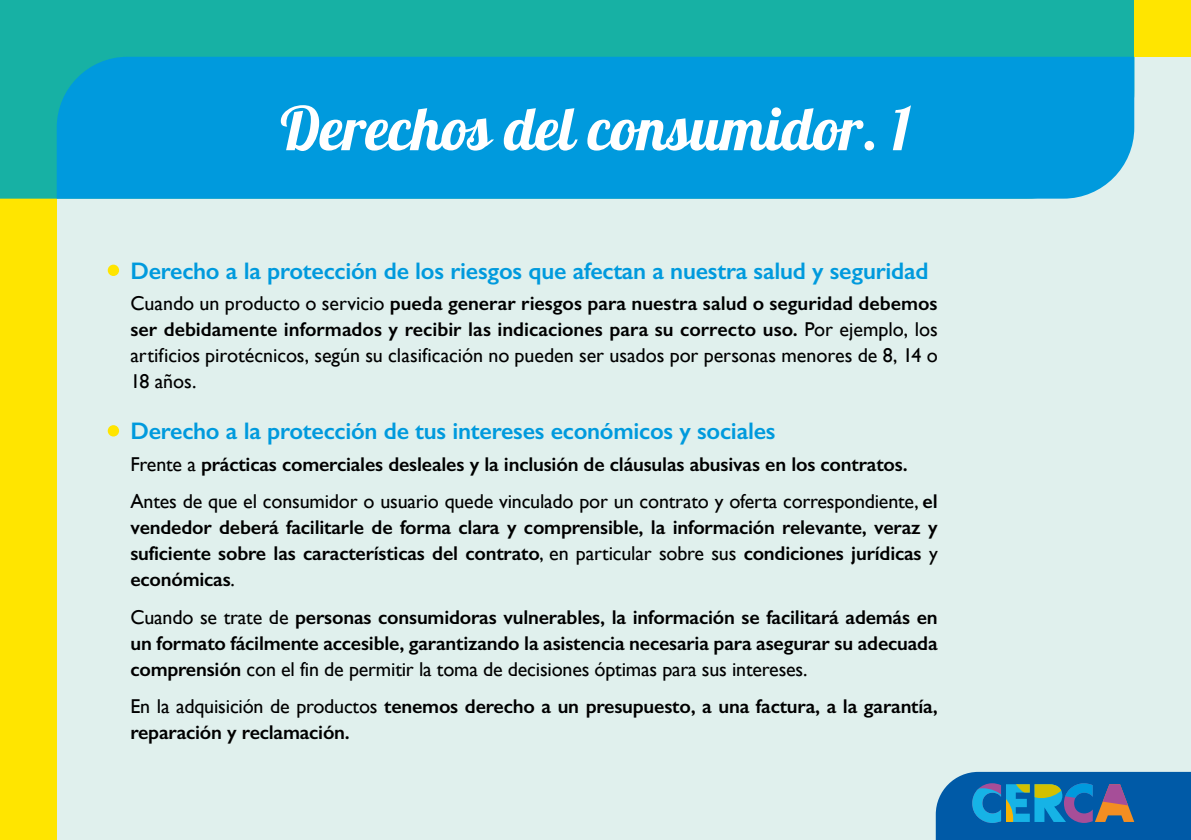
<style>
.page{position:relative;width:1191px;height:840px;background:#fff}
.page>*{position:absolute;margin:0;border:0;box-sizing:border-box;transform-origin:0 0}
.t1{font:60px "Lobster";color:#fff}
.t2{font:600 24px "Gill Sans";letter-spacing:-.01em;color:#009add}
.t3{font:600 20px/26px "Gill Sans";letter-spacing:-.01em;color:#000;text-align:justify}
.t4{font:20px/26px "Gill Sans";letter-spacing:-.01em;color:#000;text-align:justify}
.s1{font-weight:600}
.s2{font-weight:400}
</style>
<div class="page">
<div style="left:0;top:0;width:1191px;height:839px;background:#e0f0ed"></div>
<div style="left:0;top:198px;width:57px;height:641px;background:#ffe500"></div>
<div style="left:0;top:0;width:1134px;height:198px;background:#17b1a4"></div>
<div style="left:57px;top:57px;width:1077px;height:141px;background:#009add"></div>
<div style="left:1134px;top:0;width:57px;height:57px;background:#ffe500"></div>
<div style="left:108px;top:264px;width:11px;height:12px;background:#ffe500;border-radius:50%"></div>
<div style="left:108px;top:425px;width:11px;height:11px;background:#ffe500;border-radius:50%"></div>
<svg style="left:935px;top:771px;width:256px;height:68px;background:#226ea7"></svg>
<h1 class="t1" style="left:280px;top:90px;width:631px">Derechos del consumidor. 1</h1>
<p class="t2" style="left:130px;top:256px;width:799px">Derecho a la protección de los riesgos que afectan a nuestra salud y seguridad</p>
<p class="t4" style="left:130px;top:290px;width:809px">Cuando un producto o servicio <span class="s1">pueda generar riesgos para nuestra salud o seguridad debemos ser debidamente informados y recibir las indicaciones para su correcto uso.</span> Por ejemplo, los artificios pirotécnicos, según su clasificación no pueden ser usados por personas menores de 8, 14 o 18 años.</p>
<p class="t2" style="left:130px;top:416px;width:646px">Derecho a la protección de tus intereses económicos y sociales</p>
<p class="t4" style="left:130px;top:445px;width:808px;line-height:37.4px">Frente a <span class="s1">prácticas comerciales desleales y la inclusión de cláusulas abusivas en los contratos.<br></span>Antes de que el consumidor o usuario quede vinculado por un contrato y oferta correspondiente, <span class="s1">el</span></p>
<p class="t3" style="left:130px;top:514px;width:809px">vendedor deberá facilitarle de forma clara y comprensible, la información relevante, veraz y suficiente sobre las características del contrato<span class="s2">, en particular sobre sus</span> condiciones jurídicas <span class="s2">y </span>económicas<span class="s2">.</span></p>
<p class="t3" style="left:130px;top:603px;width:809px"><span class="s2">Cuando se trate de</span> personas consumidoras vulnerables, la información se facilitará además en un formato fácilmente accesible, garantizando la asistencia necesaria para asegurar su adecuada comprensión <span class="s2">con el fin de permitir la toma de decisiones óptimas para sus intereses.</span></p>
<p class="t3" style="left:130px;top:692px;width:808px"><span class="s2">En la adquisición de productos</span> tenemos derecho a un presupuesto, a una factura, a la garantía, reparación y reclamación.</p>
</div>
